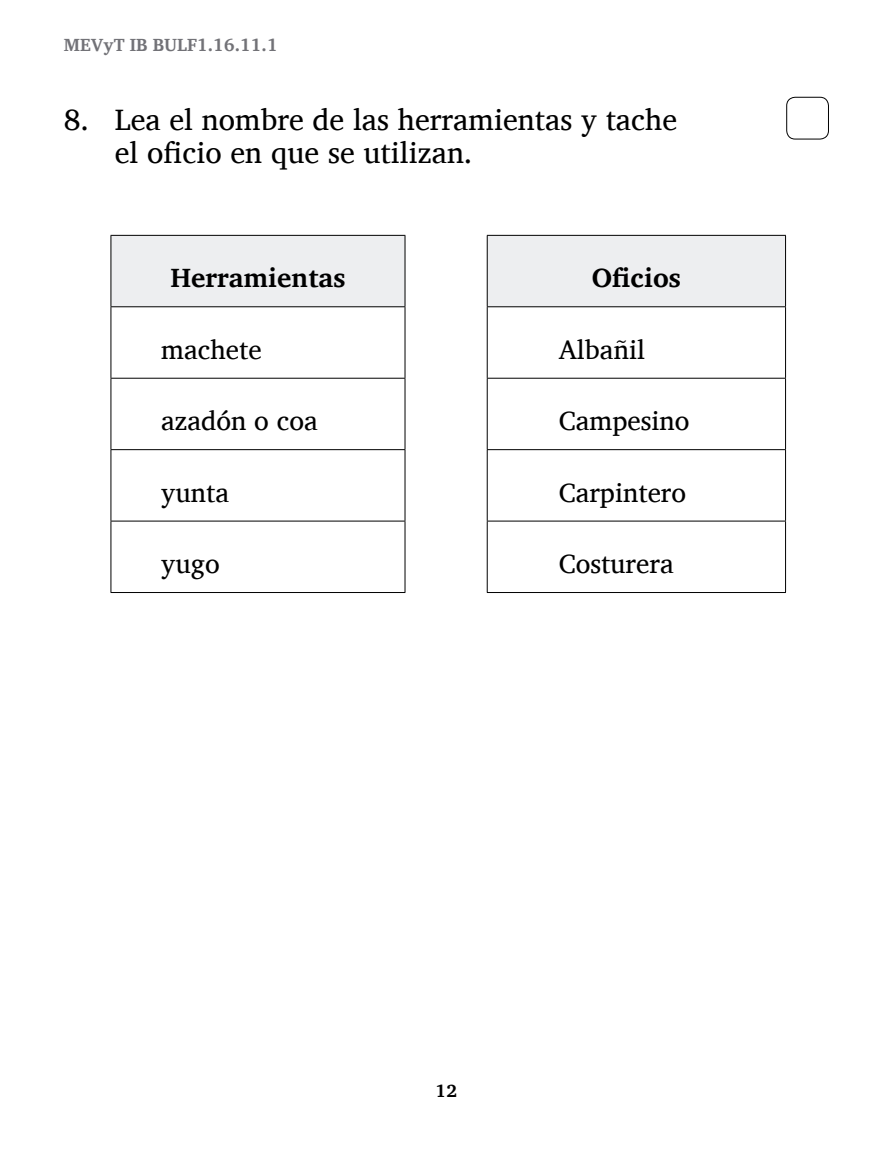
<style>
.page{position:relative;width:893px;height:1149px;background:#fff}
.page>*{position:absolute;margin:0;border:0;box-sizing:border-box;transform-origin:0 0}
.t1{font:30px/33px "Charis SIL";color:#000}
.t2{font:27px "Charis SIL";color:#000}
.t3{font:700 27px "Charis SIL";color:#000}
.t4{font:700 18px "Charis SIL";color:#727277}
.t5{font:700 18px "Charis SIL";color:#000}
</style>
<div class="page">
<div style="left:786px;top:97px;width:43px;height:42px;border:1px solid #000;border-radius:9px"></div>
<svg style="left:112px;top:235px;width:673px;height:72px;background:#edeeef"></svg>
<hr style="left:111px;top:235px;width:294px;height:1px;background:#000">
<hr style="left:487px;top:235px;width:299px;height:1px;background:#000">
<hr style="left:111px;top:306px;width:294px;height:1px;background:#000">
<hr style="left:487px;top:306px;width:299px;height:1px;background:#000">
<hr style="left:111px;top:378px;width:294px;height:1px;background:#000">
<hr style="left:487px;top:378px;width:299px;height:1px;background:#000">
<hr style="left:111px;top:449px;width:294px;height:1px;background:#000">
<hr style="left:487px;top:449px;width:299px;height:1px;background:#000">
<hr style="left:111px;top:520px;width:294px;height:1px;background:#000">
<hr style="left:487px;top:520px;width:299px;height:1px;background:#000">
<hr style="left:111px;top:592px;width:294px;height:1px;background:#000">
<hr style="left:487px;top:592px;width:299px;height:1px;background:#000">
<hr style="left:111px;top:236px;width:1px;height:70px;background:#000">
<hr style="left:405px;top:236px;width:1px;height:70px;background:#000">
<hr style="left:111px;top:307px;width:1px;height:71px;background:#000">
<hr style="left:405px;top:307px;width:1px;height:71px;background:#000">
<hr style="left:111px;top:378px;width:1px;height:71px;background:#000">
<hr style="left:405px;top:378px;width:1px;height:71px;background:#000">
<hr style="left:111px;top:450px;width:1px;height:70px;background:#000">
<hr style="left:405px;top:450px;width:1px;height:70px;background:#000">
<hr style="left:111px;top:521px;width:1px;height:71px;background:#000">
<hr style="left:405px;top:521px;width:1px;height:71px;background:#000">
<hr style="left:487px;top:236px;width:1px;height:70px;background:#000">
<hr style="left:785px;top:236px;width:1px;height:70px;background:#000">
<hr style="left:487px;top:307px;width:1px;height:71px;background:#000">
<hr style="left:785px;top:307px;width:1px;height:71px;background:#000">
<hr style="left:487px;top:378px;width:1px;height:71px;background:#000">
<hr style="left:785px;top:378px;width:1px;height:71px;background:#000">
<hr style="left:487px;top:450px;width:1px;height:70px;background:#000">
<hr style="left:785px;top:450px;width:1px;height:70px;background:#000">
<hr style="left:487px;top:521px;width:1px;height:71px;background:#000">
<hr style="left:785px;top:521px;width:1px;height:71px;background:#000">
<p class="t4" style="left:64px;top:35px;width:216px">MEVyT IB BULF1.16.11.1</p>
<p class="t1" style="left:115px;top:103px;width:564px;text-indent:-51px">8. Lea el nombre de las herramientas y tache el oficio en que se utilizan.</p>
<p class="t3" style="left:170px;top:262px;width:176px">Herramientas</p>
<p class="t3" style="left:592px;top:262px;width:91px">Oficios</p>
<p class="t2" style="left:161px;top:333px;width:102px">machete</p>
<p class="t2" style="left:559px;top:333px;width:88px">Albañil</p>
<p class="t2" style="left:161px;top:405px;width:158px">azadón o coa</p>
<p class="t2" style="left:559px;top:405px;width:132px">Campesino</p>
<p class="t2" style="left:161px;top:476px;width:69px">yunta</p>
<p class="t2" style="left:559px;top:476px;width:129px">Carpintero</p>
<p class="t2" style="left:161px;top:547px;width:60px">yugo</p>
<p class="t2" style="left:559px;top:547px;width:116px">Costurera</p>
<p class="t5" style="left:436px;top:1079px;width:23px">12</p>
</div>
